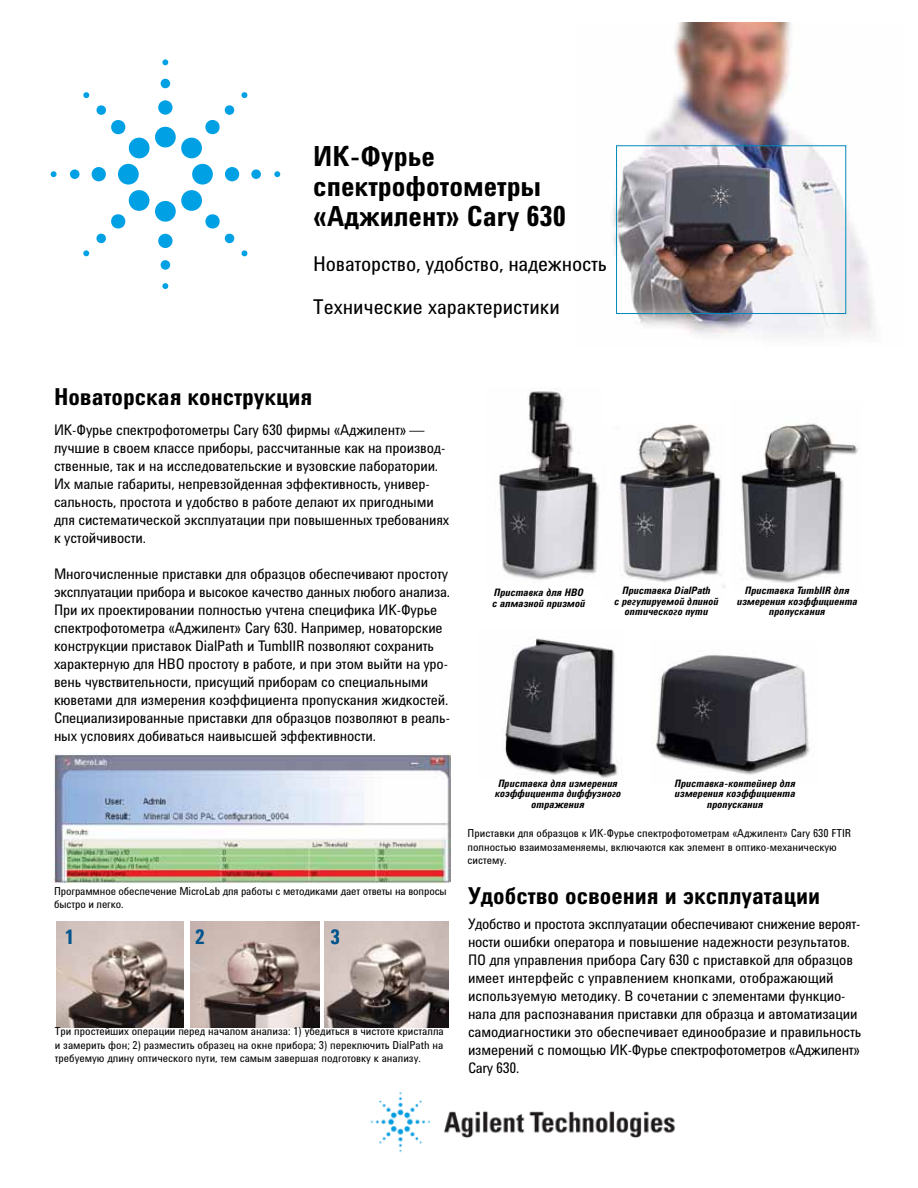
<style>
.page{position:relative;width:918px;height:1188px;background:#fff}
.page>*{position:absolute;margin:0;border:0;box-sizing:border-box;transform-origin:0 0}
.t1{font:700 28.5px/30px "Agilent Condensed CFF";color:#000}
.t2{font:700 24px "Agilent Condensed CFF";color:#000}
.t3{font:21px/43.2px "Agilent Condensed CFF";letter-spacing:-.01em;color:#000}
.t4{font:700 20.55px "Agilent Cond TT";color:#00548e}
.t5{font:15px/18px "Agilent Condensed CFF";letter-spacing:-.01em;color:#000}
.t6{font:11.25px/13.5px "Agilent Condensed CFF";letter-spacing:-.01em;color:#000;text-align:justify}
.t7{font:11.25px/13.5px "Agilent Cond TT";color:#000}
.t8{font:italic 700 10.5px/10.5px "Agilent Cond TT";color:#000;text-align:center}
</style>
<div class="page">
<img style="left:56px;top:922px;width:128px;height:105px">
<img style="left:190px;top:922px;width:129px;height:105px">
<img style="left:324px;top:922px;width:124px;height:105px">
<img style="left:613px;top:23px;width:262px;height:313px">
<div style="left:616px;top:145px;width:230px;height:169px;border:1px solid #0089ba"></div>
<img style="left:498px;top:387px;width:102px;height:193px">
<img style="left:619px;top:423px;width:107px;height:173px">
<img style="left:741px;top:423px;width:118px;height:160px">
<img style="left:504px;top:637px;width:114px;height:141px">
<img style="left:651px;top:651px;width:159px;height:124px">
<img style="left:370px;top:1092px;width:305px;height:61px">
<img style="left:54px;top:754px;width:396px;height:130px">
<div style="left:155px;top:127px;width:21px;height:20px;background:#00a1e4;border-radius:50%"></div>
<div style="left:158px;top:100px;width:15px;height:15px;background:#00a1e4;border-radius:50%"></div>
<div style="left:161px;top:79px;width:9px;height:9px;background:#00a1e4;border-radius:50%"></div>
<svg style="left:162px;top:59px;width:6px;height:6px"></svg>
<div style="left:192px;top:164px;width:21px;height:21px;background:#00a1e4;border-radius:50%"></div>
<div style="left:225px;top:167px;width:14px;height:14px;background:#00a1e4;border-radius:50%"></div>
<div style="left:251px;top:169px;width:10px;height:10px;background:#00a1e4;border-radius:50%"></div>
<svg style="left:274px;top:171px;width:6px;height:6px"></svg>
<div style="left:155px;top:201px;width:21px;height:21px;background:#00a1e4;border-radius:50%"></div>
<div style="left:158px;top:234px;width:15px;height:14px;background:#00a1e4;border-radius:50%"></div>
<div style="left:161px;top:260px;width:9px;height:10px;background:#00a1e4;border-radius:50%"></div>
<svg style="left:162px;top:283px;width:6px;height:6px"></svg>
<div style="left:118px;top:164px;width:21px;height:21px;background:#00a1e4;border-radius:50%"></div>
<div style="left:92px;top:167px;width:14px;height:14px;background:#00a1e4;border-radius:50%"></div>
<div style="left:70px;top:169px;width:10px;height:10px;background:#00a1e4;border-radius:50%"></div>
<svg style="left:51px;top:171px;width:6px;height:6px"></svg>
<svg style="left:181px;top:105px;width:54px;height:54px"></svg>
<svg style="left:241px;top:92px;width:7px;height:6px"></svg>
<svg style="left:181px;top:190px;width:54px;height:54px"></svg>
<svg style="left:241px;top:250px;width:7px;height:7px"></svg>
<svg style="left:96px;top:190px;width:54px;height:54px"></svg>
<svg style="left:83px;top:250px;width:6px;height:7px"></svg>
<svg style="left:96px;top:105px;width:54px;height:54px"></svg>
<svg style="left:83px;top:92px;width:7px;height:6px"></svg>
<h1 class="t1" style="left:313px;top:140px;width:254px">ИК-Фурье спектрофотометры «Аджилент» Cary 630</h1>
<h3 class="t3" style="left:313px;top:241px;width:295px">Новаторство, удобство, надежность<br>Технические характеристики</h3>
<h2 class="t2" style="left:54px;top:378px;width:260px">Новаторская конструкция</h2>
<p class="t5" style="left:54px;top:420px;width:397px">ИК-Фурье спектрофотометры Cary 630 фирмы «Аджилент» — лучшие в своем классе приборы, рассчитанные как на производ&shy;ственные, так и на исследовательские и вузовские лаборатории.<br>Их малые габариты, непревзойденная эффективность, универ&shy;сальность, простота и удобство в работе делают их пригодными для систематической эксплуатации при повышенных требованиях к устойчивости.</p>
<p class="t5" style="left:54px;top:564px;width:398px">Многочисленные приставки для образцов обеспечивают простоту эксплуатации прибора и высокое качество данных любого анализа.<br>При их проектировании полностью учтена специфика ИК-Фурье спектрофотометра «Аджилент» Cary 630. Например, новаторские конструкции приставок DialPath и TumblIR позволяют сохранить характерную для НВО простоту в работе, и при этом выйти на уро&shy;вень чувствительности, присущий приборам со специальными кюветами для измерения коэффициента пропускания жидкостей.<br>Специализированные приставки для образцов позволяют в реаль&shy;ных условиях добиваться наивысшей эффективности.</p>
<p class="t6" style="left:54px;top:884px;width:394px">Программное обеспечение MicroLab для работы с методиками дает ответы на вопросы быстро и легко.</p>
<h3 class="t4" style="left:65px;top:921px;width:11px">1</h3>
<h3 class="t4" style="left:195px;top:921px;width:11px">2</h3>
<h3 class="t4" style="left:330px;top:921px;width:11px">3</h3>
<p class="t6" style="left:55px;top:1024px;width:390px">Три простейших операции перед началом анализа: 1) убедиться в чистоте кристалла и замерить фон; 2) разместить образец на окне прибора; 3) переключить DialPath на требуемую длину оптического пути, тем самым завершая подготовку к анализу.</p>
<p class="t8" style="left:492px;top:587px;width:95px;text-align:left">Приставка для НВО с алмазной призмой</p>
<p class="t8" style="left:614px;top:585px;width:106px">Приставка DialPath<br>с регулируемой длиной оптического пути</p>
<p class="t8" style="left:736px;top:585px;width:122px">Приставка TumblIR для измерения коэффициента пропускания</p>
<p class="t8" style="left:494px;top:778px;width:128px">Приставка для измерения коэффициента диффузного отражения</p>
<p class="t8" style="left:674px;top:778px;width:122px">Приставка-контейнер для измерения коэффициента пропускания</p>
<p class="t7" style="left:468px;top:826px;width:385px">Приставки для образцов к ИК-Фурье спектрофотометрам «Аджилент» Cary 630 FTIR полностью взаимозаменяемы, включаются как элемент в оптико-механическую систему.</p>
<h2 class="t2" style="left:468px;top:877px;width:354px">Удобство освоения и эксплуатации</h2>
<p class="t5" style="left:468px;top:915px;width:395px">Удобство и простота эксплуатации обеспечивают снижение вероят&shy;ности ошибки оператора и повышение надежности результатов.<br>ПО для управления прибора Cary 630 с приставкой для образцов имеет интерфейс с управлением кнопками, отображающий используемую методику. В сочетании с элементами функцио&shy;нала для распознавания приставки для образца и автоматизации самодиагностики это обеспечивает единообразие и правильность измерений с помощью ИК-Фурье спектрофотометров «Аджилент» Cary 630.</p>
</div>
